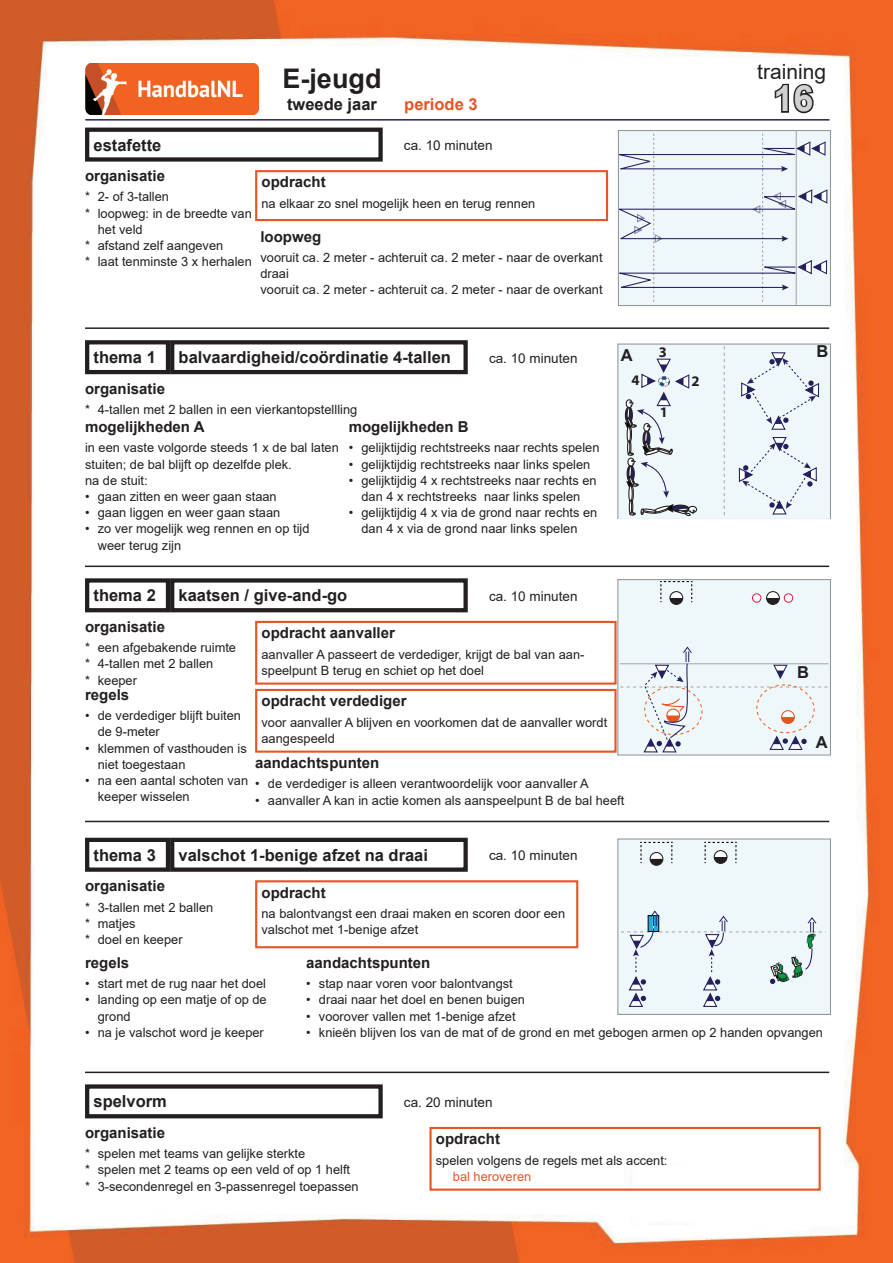
<style>
.page{position:relative;width:893px;height:1263px;background:#fff}
.page>*{position:absolute;margin:0;border:0;box-sizing:border-box;transform-origin:0 0}
.t1{font:700 36px "Arial";color:#d1d2d4}
.t2{font:700 27px "Arial";color:#231f20}
.t3{font:21px "Arial";color:#231f20}
.t4{font:700 16.5px "Arial";color:#231f20}
.t5{font:700 16.5px "Arial";color:#e85524}
.t6{font:700 15px "Arial";color:#231f20}
.t7{font:700 14.7px "Myriad Pro";color:#231f20}
.t8{font:13.5px "Arial";color:#231f20}
.t9{font:12.9px/16.2px "Arial";color:#231f20}
.t10{font:12.9px "Arial";color:#e85524}
</style>
<div class="page">
<img style="left:0;top:0;width:893px;height:1263px">
<hr style="left:85px;top:119px;width:744px;height:2px;background:#24205c">
<svg style="left:773px;top:82px;width:43px;height:33px"></svg>
<img style="left:85px;top:64px;width:174px;height:50px">
<hr style="left:85px;top:1071px;width:744px;height:2px;background:#231f20">
<div style="left:85px;top:1084px;width:298px;height:34px;border:4px solid #231f20"></div>
<div style="left:429px;top:1127px;width:392px;height:64px;border:2px solid #e85524"></div>
<hr style="left:85px;top:821px;width:744px;height:1px;background:#231f20">
<hr style="left:85px;top:327px;width:744px;height:2px;background:#231f20">
<hr style="left:85px;top:566px;width:744px;height:1px;background:#231f20">
<div style="left:618px;top:131px;width:212px;height:174px;background:#eef8fb"></div>
<div style="left:618px;top:130px;width:213px;height:176px;border:1px solid #939598"></div>
<hr style="left:796px;top:130px;width:1px;height:175px;background:#a8a9ad">
<svg style="left:609px;top:134px;width:219px;height:168px"></svg>
<div style="left:255px;top:170px;width:353px;height:51px;border:2px solid #e85524"></div>
<div style="left:85px;top:128px;width:298px;height:34px;border:4px solid #231f20"></div>
<div style="left:170px;top:340px;width:298px;height:34px;border:4px solid #231f20"></div>
<div style="left:85px;top:340px;width:85px;height:34px;border:4px solid #231f20"></div>
<svg style="left:617px;top:343px;width:214px;height:175px;background:#dfe8ed"></svg>
<div style="left:618px;top:580px;width:212px;height:175px;background:#eef8fb"></div>
<div style="left:617px;top:579px;width:214px;height:176px;border:1px solid #939598"></div>
<div style="left:784px;top:594px;width:9px;height:8px;background:#fff;border-radius:50%"></div>
<div style="left:784px;top:593px;width:9px;height:10px;border:1px solid #e9174e;border-radius:50%"></div>
<div style="left:752px;top:594px;width:9px;height:8px;background:#fff;border-radius:50%"></div>
<div style="left:752px;top:593px;width:9px;height:10px;border:1px solid #e9174e;border-radius:50%"></div>
<div style="left:669px;top:591px;width:14px;height:14px;border:1px solid #231f20;border-radius:50%"></div>
<svg style="left:660px;top:581px;width:32px;height:23px"></svg>
<div style="left:767px;top:592px;width:12px;height:12px;background:#fff;border-radius:50%"></div>
<div style="left:766px;top:591px;width:14px;height:14px;border:1px solid #231f20;border-radius:50%"></div>
<svg style="left:767px;top:598px;width:12px;height:6px"></svg>
<svg style="left:620px;top:646px;width:209px;height:107px"></svg>
<div style="left:170px;top:578px;width:298px;height:34px;border:4px solid #231f20"></div>
<div style="left:255px;top:621px;width:362px;height:64px;border:2px solid #e85524"></div>
<div style="left:255px;top:689px;width:362px;height:64px;border:2px solid #e85524"></div>
<div style="left:85px;top:578px;width:85px;height:34px;border:4px solid #231f20"></div>
<div style="left:255px;top:880px;width:323px;height:68px;border:2px solid #e85524"></div>
<div style="left:618px;top:839px;width:212px;height:175px;background:#eef8fb"></div>
<div style="left:617px;top:838px;width:214px;height:177px;border:1px solid #939598"></div>
<div style="left:650px;top:852px;width:13px;height:14px;border:1px solid #231f20;border-radius:50%"></div>
<svg style="left:640px;top:842px;width:32px;height:23px"></svg>
<div style="left:714px;top:850px;width:13px;height:14px;border:1px solid #231f20;border-radius:50%"></div>
<svg style="left:705px;top:842px;width:31px;height:21px"></svg>
<div style="left:170px;top:838px;width:298px;height:34px;border:4px solid #231f20"></div>
<div style="left:85px;top:838px;width:85px;height:34px;border:4px solid #231f20"></div>
<svg style="left:621px;top:910px;width:205px;height:97px"></svg>
<h2 class="t2" style="left:282px;top:59px;width:101px">E-jeugd</h2>
<p class="t4" style="left:287px;top:92px;width:91px">tweede jaar</p>
<p class="t5" style="left:404px;top:92px;width:75px">periode 3</p>
<p class="t4" style="left:94px;top:133px;width:69px">estafette</p>
<p class="t8" style="left:404px;top:136px;width:90px">ca. 10 minuten</p>
<p class="t6" style="left:85px;top:165px;width:82px">organisatie</p>
<p class="t9" style="left:85px;top:189px;width:86px">* 2- of 3-tallen</p>
<p class="t9" style="left:85px;top:205px;width:168px">* loopweg: in de breedte van</p>
<p class="t9" style="left:98px;top:221px;width:46px">het veld</p>
<p class="t9" style="left:85px;top:237px;width:140px">* afstand zelf aangeven</p>
<p class="t9" style="left:85px;top:254px;width:168px">* laat tenminste 3 x herhalen</p>
<p class="t6" style="left:261px;top:172px;width:66px">opdracht</p>
<p class="t9" style="left:261px;top:195px;width:275px">na elkaar zo snel mogelijk heen en terug rennen</p>
<p class="t6" style="left:260px;top:226px;width:62px">loopweg</p>
<p class="t9" style="left:260px;top:249px;width:344px">vooruit ca. 2 meter - achteruit ca. 2 meter - naar de overkant draai<br>vooruit ca. 2 meter - achteruit ca. 2 meter - naar de overkant</p>
<h3 class="t3" style="left:757px;top:57px;width:70px">training</h3>
<h1 class="t1" style="left:773px;top:73px;width:42px">16</h1>
<p class="t4" style="left:94px;top:346px;width:64px">thema 1</p>
<p class="t4" style="left:179px;top:346px;width:274px">balvaardigheid/coördinatie 4-tallen</p>
<p class="t8" style="left:489px;top:349px;width:90px">ca. 10 minuten</p>
<p class="t6" style="left:85px;top:378px;width:82px">organisatie</p>
<p class="t9" style="left:85px;top:401px;width:274px">* 4-tallen met 2 ballen in een vierkantopstellling</p>
<p class="t6" style="left:85px;top:416px;width:121px">mogelijkheden A</p>
<p class="t9" style="left:85px;top:440px;width:255px">in een vaste volgorde steeds 1 x de bal laten stuiten; de bal blijft op dezelfde plek.<br>na de stuit:</p>
<p class="t9" style="left:85px;top:488px;width:193px">• gaan zitten en weer gaan staan</p>
<p class="t9" style="left:85px;top:504px;width:197px">• gaan liggen en weer gaan staan</p>
<p class="t9" style="left:98px;top:521px;width:213px;text-indent:-13px">• zo ver mogelijk weg rennen en op tijd weer terug zijn</p>
<p class="t6" style="left:349px;top:416px;width:122px">mogelijkheden B</p>
<p class="t9" style="left:349px;top:440px;width:252px">• gelijktijdig rechtstreeks naar rechts spelen</p>
<p class="t9" style="left:349px;top:456px;width:243px">• gelijktijdig rechtstreeks naar links spelen</p>
<p class="t9" style="left:349px;top:472px;width:249px;text-align:center">• gelijktijdig 4 x rechtstreeks naar rechts en dan 4 x rechtstreeks naar links spelen</p>
<p class="t9" style="left:349px;top:504px;width:250px;text-align:center">• gelijktijdig 4 x via de grond naar rechts en dan 4 x via de grond naar links spelen</p>
<p class="t4" style="left:621px;top:343px;width:13px">A</p>
<p class="t4" style="left:816px;top:340px;width:13px">B</p>
<p class="t7" style="left:659px;top:342px;width:10px">3</p>
<p class="t7" style="left:631px;top:371px;width:10px">4</p>
<p class="t7" style="left:660px;top:403px;width:10px">1</p>
<p class="t7" style="left:691px;top:371px;width:10px">2</p>
<p class="t4" style="left:179px;top:584px;width:170px">kaatsen / give-and-go</p>
<p class="t8" style="left:489px;top:587px;width:90px">ca. 10 minuten</p>
<p class="t6" style="left:261px;top:622px;width:135px">opdracht aanvaller</p>
<p class="t9" style="left:261px;top:646px;width:324px">aanvaller A passeert de verdediger, krijgt de bal van aan&shy;speelpunt B terug en schiet op het doel</p>
<p class="t4" style="left:94px;top:584px;width:64px">thema 2</p>
<p class="t6" style="left:85px;top:616px;width:82px">organisatie</p>
<p class="t9" style="left:85px;top:639px;width:153px">* een afgebakende ruimte * 4-tallen met 2 ballen<br>* keeper</p>
<p class="t6" style="left:85px;top:684px;width:46px">regels</p>
<p class="t9" style="left:98px;top:707px;width:145px;text-indent:-13px">• de verdediger blijft buiten de 9-meter</p>
<p class="t9" style="left:98px;top:740px;width:150px;text-indent:-13px">• klemmen of vasthouden is niet toegestaan</p>
<p class="t9" style="left:98px;top:772px;width:152px;text-indent:-13px">• na een aantal schoten van keeper wisselen</p>
<p class="t6" style="left:261px;top:690px;width:147px">opdracht verdediger</p>
<p class="t9" style="left:261px;top:714px;width:347px">voor aanvaller A blijven en voorkomen dat de aanvaller wordt aangespeeld</p>
<p class="t6" style="left:255px;top:752px;width:126px">aandachtspunten</p>
<p class="t9" style="left:255px;top:776px;width:335px">• de verdediger is alleen verantwoordelijk voor aanvaller A</p>
<p class="t9" style="left:255px;top:792px;width:371px">• aanvaller A kan in actie komen als aanspeelpunt B de bal heeft</p>
<p class="t4" style="left:94px;top:843px;width:64px">thema 3</p>
<p class="t4" style="left:179px;top:843px;width:251px">valschot 1-benige afzet na draai</p>
<p class="t8" style="left:489px;top:846px;width:90px">ca. 10 minuten</p>
<p class="t4" style="left:797px;top:660px;width:13px">B</p>
<p class="t4" style="left:816px;top:730px;width:13px">A</p>
<p class="t6" style="left:85px;top:875px;width:82px">organisatie</p>
<p class="t9" style="left:85px;top:899px;width:130px">* 3-tallen met 2 ballen * matjes<br>* doel en keeper</p>
<p class="t6" style="left:261px;top:882px;width:66px">opdracht</p>
<p class="t9" style="left:261px;top:905px;width:305px">na balontvangst een draai maken en scoren door een valschot met 1-benige afzet</p>
<p class="t6" style="left:306px;top:952px;width:126px">aandachtspunten</p>
<p class="t9" style="left:306px;top:975px;width:208px">• stap naar voren voor balontvangst</p>
<p class="t9" style="left:306px;top:992px;width:220px">• draai naar het doel en benen buigen</p>
<p class="t9" style="left:306px;top:1008px;width:211px">• voorover vallen met 1-benige afzet</p>
<p class="t9" style="left:306px;top:1024px;width:518px">• knieën blijven los van de mat of de grond en met gebogen armen op 2 handen opvangen</p>
<p class="t6" style="left:85px;top:952px;width:46px">regels</p>
<p class="t9" style="left:85px;top:975px;width:182px">• start met de rug naar het doel</p>
<p class="t9" style="left:98px;top:992px;width:170px;text-indent:-13px">• landing op een matje of op de grond</p>
<p class="t9" style="left:85px;top:1024px;width:180px">• na je valschot word je keeper</p>
<p class="t4" style="left:94px;top:1090px;width:75px">spelvorm</p>
<p class="t6" style="left:85px;top:1122px;width:82px">organisatie</p>
<p class="t9" style="left:85px;top:1145px;width:275px">* spelen met teams van gelijke sterkte<br>* spelen met 2 teams op een veld of op 1 helft<br>* 3-secondenregel en 3-passenregel toepassen</p>
<p class="t8" style="left:404px;top:1093px;width:90px">ca. 20 minuten</p>
<p class="t6" style="left:436px;top:1128px;width:66px">opdracht</p>
<p class="t9" style="left:436px;top:1152px;width:233px">spelen volgens de regels met als accent:</p>
<p class="t10" style="left:453px;top:1167px;width:80px">bal heroveren</p>
</div>
